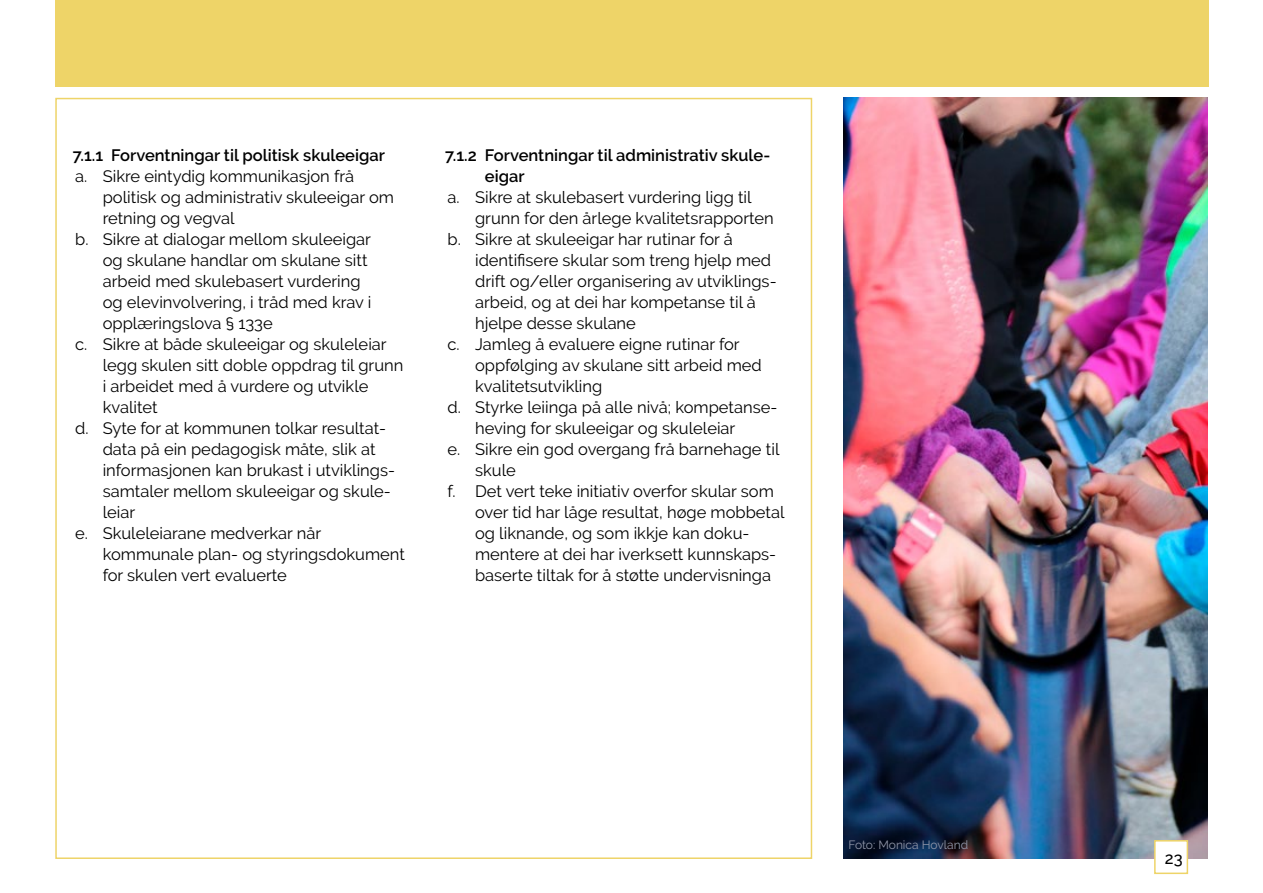
<style>
.page{position:relative;width:1263px;height:893px;background:#fff}
.page>*{position:absolute;margin:0;border:0;box-sizing:border-box;transform-origin:0 0}
.t1{font:16.5px "Raleway";color:#000}
.t2{font:600 16.5px/21px "Raleway";color:#000}
.t3{font:500 16.5px "Raleway";color:#000}
.t4{font:12px "Raleway";color:#9197a9}
</style>
<div class="page">
<div style="left:55px;top:0;width:1153px;height:87px;background:#eed468"></div>
<img style="left:843px;top:98px;width:365px;height:761px">
<div style="left:1154px;top:840px;width:34px;height:34px;background:#fff;border:2px solid #eed468"></div>
<p class="t2" style="left:73px;top:145px;width:314px">7.1.1 Forventningar til politisk skuleeigar</p>
<p class="t1" style="left:75px;top:166px;width:280px">a. Sikre eintydig kommunikasjon frå</p>
<p class="t1" style="left:103px;top:187px;width:293px">politisk og administrativ skuleeigar om</p>
<p class="t1" style="left:103px;top:208px;width:133px">retning og vegval</p>
<p class="t1" style="left:75px;top:229px;width:297px">b. Sikre at dialogar mellom skuleeigar</p>
<p class="t1" style="left:103px;top:250px;width:266px">og skulane handlar om skulane sitt</p>
<p class="t1" style="left:103px;top:271px;width:259px">arbeid med skulebasert vurdering</p>
<p class="t1" style="left:103px;top:292px;width:270px">og elevinvolvering, i tråd med krav i</p>
<p class="t1" style="left:103px;top:313px;width:171px">opplæringslova § 133e</p>
<p class="t1" style="left:75px;top:334px;width:313px">c. Sikre at både skuleeigar og skuleleiar</p>
<p class="t1" style="left:103px;top:355px;width:302px">legg skulen sitt doble oppdrag til grunn</p>
<p class="t1" style="left:103px;top:376px;width:267px">i arbeidet med å vurdere og utvikle</p>
<p class="t1" style="left:103px;top:397px;width:56px">kvalitet</p>
<p class="t1" style="left:75px;top:418px;width:310px">d. Syte for at kommunen tolkar resultat-</p>
<p class="t1" style="left:103px;top:439px;width:274px">data på ein pedagogisk måte, slik at</p>
<p class="t1" style="left:103px;top:460px;width:294px">informasjonen kan brukast i utviklings-</p>
<p class="t1" style="left:103px;top:481px;width:290px">samtaler mellom skuleeigar og skule-</p>
<p class="t1" style="left:103px;top:502px;width:34px">leiar</p>
<p class="t1" style="left:75px;top:523px;width:247px">e. Skuleleiarane medverkar når</p>
<p class="t1" style="left:103px;top:544px;width:304px">kommunale plan- og styringsdokument</p>
<p class="t1" style="left:103px;top:565px;width:186px">for skulen vert evaluerte</p>
<p class="t2" style="left:485px;top:145px;width:287px;text-indent:-40px">7.1.2 Forventningar til administrativ skule&shy;eigar</p>
<p class="t1" style="left:448px;top:187px;width:306px">a. Sikre at skulebasert vurdering ligg til</p>
<p class="t1" style="left:475px;top:208px;width:300px">grunn for den årlege kvalitetsrapporten</p>
<p class="t1" style="left:448px;top:230px;width:287px">b. Sikre at skuleeigar har rutinar for å</p>
<p class="t1" style="left:475px;top:251px;width:297px">identifisere skular som treng hjelp med</p>
<p class="t1" style="left:475px;top:272px;width:303px">drift og/eller organisering av utviklings-</p>
<p class="t1" style="left:475px;top:293px;width:282px">arbeid, og at dei har kompetanse til å</p>
<p class="t1" style="left:475px;top:314px;width:162px">hjelpe desse skulane</p>
<p class="t1" style="left:448px;top:335px;width:294px">c. Jamleg å evaluere eigne rutinar for</p>
<p class="t1" style="left:475px;top:356px;width:288px">oppfølging av skulane sitt arbeid med</p>
<p class="t1" style="left:475px;top:377px;width:129px">kvalitetsutvikling</p>
<p class="t1" style="left:448px;top:398px;width:331px">d. Styrke leiinga på alle nivå; kompetanse-</p>
<p class="t1" style="left:475px;top:419px;width:262px">heving for skuleeigar og skuleleiar</p>
<p class="t1" style="left:448px;top:440px;width:333px">e. Sikre ein god overgang frå barnehage til</p>
<p class="t1" style="left:475px;top:461px;width:42px">skule</p>
<p class="t1" style="left:448px;top:482px;width:328px">f. Det vert teke initiativ overfor skular som</p>
<p class="t1" style="left:475px;top:503px;width:311px">over tid har låge resultat, høge mobbetal</p>
<p class="t1" style="left:475px;top:524px;width:276px">og liknande, og som ikkje kan doku-</p>
<p class="t1" style="left:475px;top:545px;width:300px">mentere at dei har iverksett kunnskaps-</p>
<p class="t1" style="left:475px;top:566px;width:298px">baserte tiltak for å støtte undervisninga</p>
<p class="t4" style="left:848px;top:838px;width:121px">Foto: Monica Hovland</p>
<p class="t3" style="left:1165px;top:849px;width:19px">23</p>
</div>
